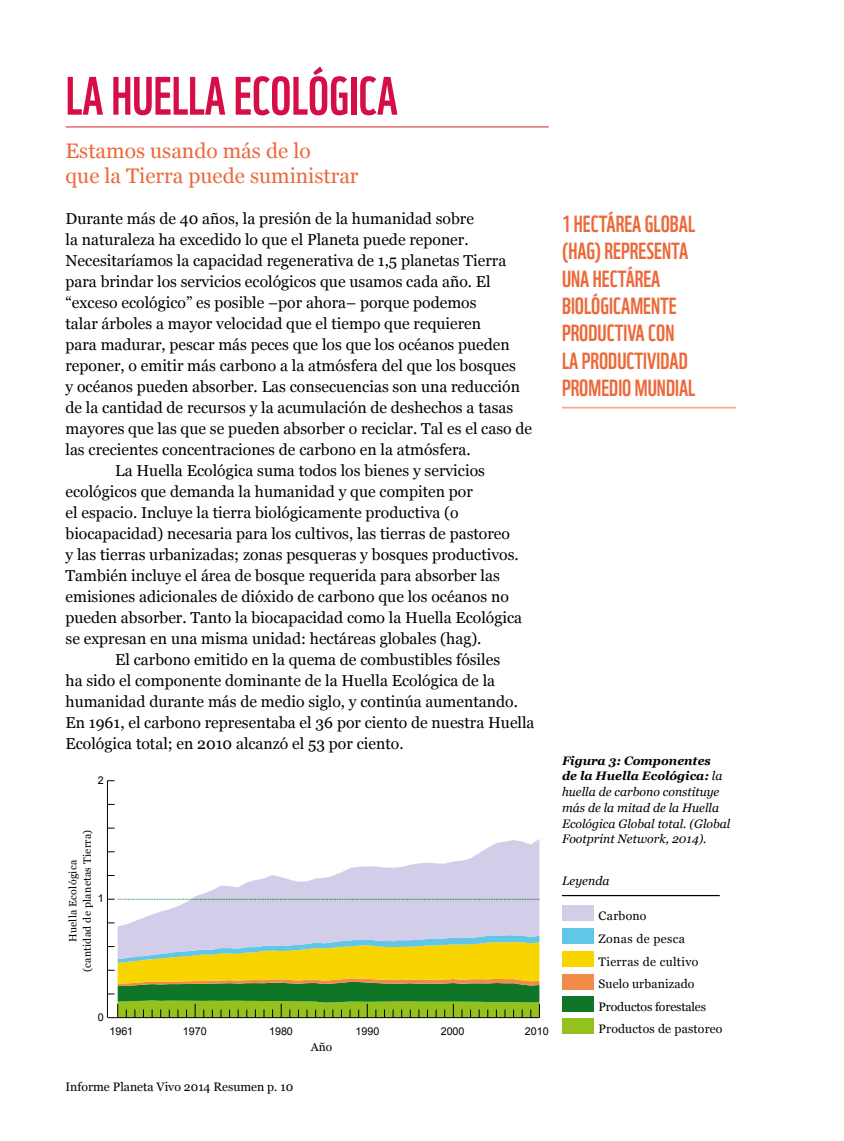
<style>
.page{position:relative;width:844px;height:1141px;background:#fff}
.page>*{position:absolute;margin:0;border:0;box-sizing:border-box;transform-origin:0 0}
.t1{font:52.5px "WWF";color:#d60e47}
.t2{font:22.75px/27.3px "WWF";color:#ec6839}
.t3{font:21px/25.2px "Georgia";color:#ec6839}
.t4{font:15.75px "Georgia";color:#000}
.t5{font:italic 12.25px/15.8px "Georgia";color:#000}
.t6{font:12.25px "Georgia";letter-spacing:.01em;color:#000}
.t7{font:12.25px/22.8px "Georgia";letter-spacing:.03em;color:#000}
.t8{font:12.25px "Georgia";letter-spacing:-.01em;color:#000}
.t9{font:11.72px "Georgia";color:#000}
.t10{font:10.67px "Arial";color:#000}
.t11{font:10.5px/14.3px "Georgia";letter-spacing:.03em;color:#000;text-align:center}
.s1{font-weight:700}
</style>
<div class="page">
<hr style="left:65px;top:126px;width:483px;height:2px;background:#e68287">
<hr style="left:562px;top:407px;width:173px;height:2px;background:#f6aa85">
<svg style="left:118px;top:839px;width:421px;height:96px;fill:#d2cde8"></svg>
<hr style="left:107px;top:781px;width:1px;height:237px;background:#000">
<svg style="left:108px;top:899px;width:431px;height:1px"></svg>
<svg style="left:107px;top:935px;width:433px;height:83px;background:#a3b53f"></svg>
<div style="left:562px;top:951px;width:31px;height:16px;background:#f9d500"></div>
<div style="left:562px;top:974px;width:31px;height:16px;background:#f28a48"></div>
<div style="left:562px;top:996px;width:31px;height:16px;background:#107627"></div>
<div style="left:562px;top:1018px;width:31px;height:16px;background:#95c11f"></div>
<div style="left:562px;top:928px;width:31px;height:16px;background:#62c6e9"></div>
<div style="left:562px;top:905px;width:31px;height:16px;background:#d2cde8"></div>
<hr style="left:562px;top:895px;width:157px;height:1px;background:#000">
<h1 class="t1" style="left:66px;top:55px;width:334px">LA HUELLA ECOLÓGICA</h1>
<h3 class="t3" style="left:65px;top:139px;width:294px">Estamos usando más de lo<br>que la Tierra puede suministrar</h3>
<p class="t4" style="left:65px;top:209px;width:410px">Durante más de 40 años, la presión de la humanidad sobre</p>
<p class="t4" style="left:65px;top:230px;width:404px">la naturaleza ha excedido lo que el Planeta puede reponer.</p>
<p class="t4" style="left:65px;top:251px;width:442px">Necesitaríamos la capacidad regenerativa de 1,5 planetas Tierra</p>
<p class="t4" style="left:65px;top:272px;width:426px">para brindar los servicios ecológicos que usamos cada año. El</p>
<p class="t4" style="left:65px;top:293px;width:412px">“exceso ecológico” es posible –por ahora– porque podemos</p>
<p class="t4" style="left:65px;top:314px;width:417px">talar árboles a mayor velocidad que el tiempo que requieren</p>
<p class="t4" style="left:65px;top:335px;width:445px">para madurar, pescar más peces que los que los océanos pueden</p>
<p class="t4" style="left:65px;top:356px;width:452px">reponer, o emitir más carbono a la atmósfera del que los bosques</p>
<p class="t4" style="left:65px;top:377px;width:456px">y océanos pueden absorber. Las consecuencias son una reducción</p>
<p class="t4" style="left:65px;top:398px;width:449px">de la cantidad de recursos y la acumulación de deshechos a tasas</p>
<p class="t4" style="left:65px;top:419px;width:468px">mayores que las que se pueden absorber o reciclar. Tal es el caso de</p>
<p class="t4" style="left:65px;top:440px;width:406px">las crecientes concentraciones de carbono en la atmósfera.</p>
<p class="t4" style="left:115px;top:461px;width:371px">La Huella Ecológica suma todos los bienes y servicios</p>
<p class="t4" style="left:65px;top:482px;width:408px">ecológicos que demanda la humanidad y que compiten por</p>
<p class="t4" style="left:65px;top:503px;width:394px">el espacio. Incluye la tierra biológicamente productiva (o</p>
<p class="t4" style="left:65px;top:524px;width:446px">biocapacidad) necesaria para los cultivos, las tierras de pastoreo</p>
<p class="t4" style="left:65px;top:545px;width:454px">y las tierras urbanizadas; zonas pesqueras y bosques productivos.</p>
<p class="t4" style="left:65px;top:566px;width:435px">También incluye el área de bosque requerida para absorber las</p>
<p class="t4" style="left:65px;top:587px;width:444px">emisiones adicionales de dióxido de carbono que los océanos no</p>
<p class="t4" style="left:65px;top:608px;width:458px">pueden absorber. Tanto la biocapacidad como la Huella Ecológica</p>
<p class="t4" style="left:65px;top:629px;width:417px">se expresan en una misma unidad: hectáreas globales (hag).</p>
<p class="t4" style="left:115px;top:650px;width:386px">El carbono emitido en la quema de combustibles fósiles</p>
<p class="t4" style="left:65px;top:671px;width:431px">ha sido el componente dominante de la Huella Ecológica de la</p>
<p class="t4" style="left:65px;top:692px;width:454px">humanidad durante más de medio siglo, y continúa aumentando.</p>
<p class="t4" style="left:65px;top:713px;width:470px">En 1961, el carbono representaba el 36 por ciento de nuestra Huella</p>
<p class="t4" style="left:65px;top:734px;width:339px">Ecológica total; en 2010 alcanzó el 53 por ciento.</p>
<p class="t10" style="left:98px;top:773px;width:7px">2</p>
<p class="t11" style="left:66px;top:972px;width:144px;rotate:-90deg">Huella Ecológica<br>(cantidad de planetas Tierra)</p>
<p class="t10" style="left:98px;top:891px;width:7px">1</p>
<p class="t10" style="left:98px;top:1010px;width:7px">0</p>
<p class="t10" style="left:109px;top:1024px;width:25px">1961</p>
<p class="t10" style="left:183px;top:1024px;width:25px">1970</p>
<p class="t10" style="left:269px;top:1024px;width:25px">1980</p>
<p class="t10" style="left:355px;top:1024px;width:25px">1990</p>
<p class="t10" style="left:440px;top:1024px;width:25px">2000</p>
<p class="t10" style="left:524px;top:1024px;width:25px">2010</p>
<p class="t6" style="left:65px;top:1080px;width:229px">Informe Planeta Vivo 2014 Resumen p. 10</p>
<p class="t9" style="left:311px;top:1040px;width:23px">Año</p>
<h2 class="t2" style="left:562px;top:208px;width:135px">1 HECTÁREA GLOBAL (HAG) REPRESENTA<br>UNA HECTÁREA<br>BIOLÓGICAMENTE<br>PRODUCTIVA CON<br>LA PRODUCTIVIDAD<br>PROMEDIO MUNDIAL</h2>
<p class="t5" style="left:562px;top:753px;width:170px"><span class="s1">Figura 3: Componentes<br>de la Huella Ecológica:</span> la huella de carbono constituye más de la mitad de la Huella<br>Ecológica Global total. (Global<br>Footprint Network, 2014).</p>
<p class="t5" style="left:562px;top:873px;width:49px">Leyenda</p>
<p class="t6" style="left:598px;top:908px;width:49px">Carbono</p>
<p class="t7" style="left:598px;top:928px;width:101px">Zonas de pesca<br>Tierras de cultivo<br>Suelo urbanizado</p>
<p class="t6" style="left:598px;top:1021px;width:125px">Productos de pastoreo</p>
<p class="t8" style="left:598px;top:999px;width:109px">Productos forestales</p>
</div>
